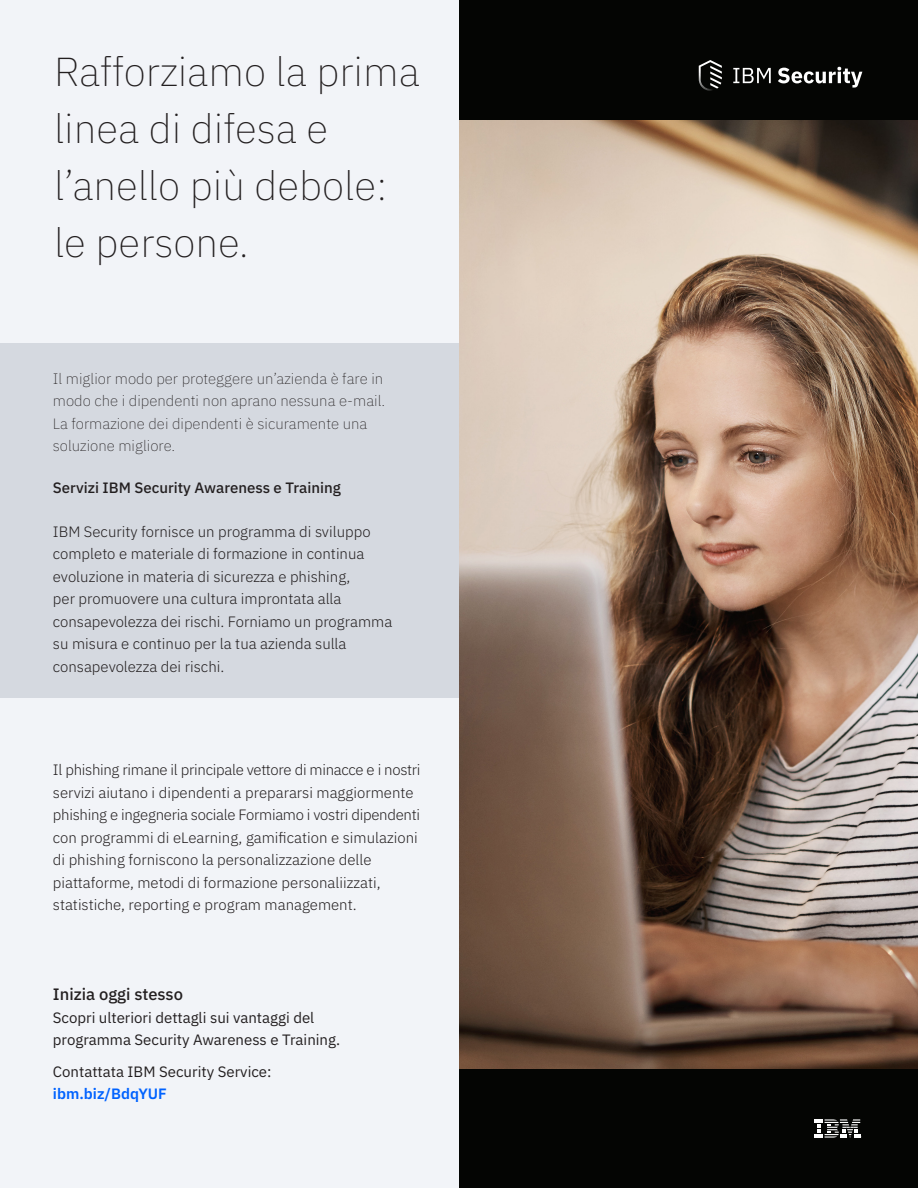
<style>
.page{position:relative;width:918px;height:1188px;background:#fff}
.page>*{position:absolute;margin:0;border:0;box-sizing:border-box;transform-origin:0 0}
.t1{font:200 40.5px/57px "IBM Plex Sans";color:#231f20}
.t2{font:500 16.5px "IBM Plex Sans";color:#231f20}
.t3{font:300 15px/22.5px "IBM Plex Sans";color:#231f20}
.t4{font:200 15px/22.5px "IBM Plex Sans";color:#231f20}
.t5{font:15px/22.5px "IBM Plex Sans";color:#231f20}
.t6{font:500 15px "IBM Plex Sans";color:#231f20}
.t7{font:600 15px "IBM Plex Sans";color:#0062ff}
</style>
<div class="page">
<img style="left:459px;top:120px;width:459px;height:950px">
<div style="left:459px;top:0;width:459px;height:120px;background:#040503"></div>
<div style="left:0;top:0;width:459px;height:1188px;background:#f2f4f8"></div>
<div style="left:0;top:343px;width:459px;height:355px;background:#d5d9e0"></div>
<div style="left:459px;top:1070px;width:459px;height:118px;background:#040503"></div>
<svg style="left:814px;top:1119px;width:46px;height:19px"></svg>
<svg style="left:733px;top:67px;width:129px;height:21px"></svg>
<svg style="left:699px;top:60px;width:23px;height:31px"></svg>
<p class="t1" style="left:54px;top:39px;width:367px">Rafforziamo la prima linea di difesa e l’anello più debole:</p>
<p class="t1" style="left:54px;top:210px;width:196px">le persone.</p>
<p class="t4" style="left:53px;top:366px;width:334px">Il miglior modo per proteggere un’azienda è fare in modo che i dipendenti non aprano nessuna e-mail.<br>La formazione dei dipendenti è sicuramente una soluzione migliore.</p>
<p class="t6" style="left:53px;top:476px;width:289px">Servizi IBM Security Awareness e Training</p>
<p class="t3" style="left:53px;top:519px;width:341px">IBM Security fornisce un programma di sviluppo completo e materiale di formazione in continua evoluzione in materia di sicurezza e phishing,<br>per promuovere una cultura improntata alla consapevolezza dei rischi. Forniamo un programma su misura e continuo per la tua azienda sulla consapevolezza dei rischi.</p>
<p class="t3" style="left:53px;top:757px;width:369px">Il phishing rimane il principale vettore di minacce e i nostri servizi aiutano i dipendenti a prepararsi maggiormente phishing e ingegneria sociale Formiamo i vostri dipendenti con programmi di eLearning, gamification e simulazioni di phishing forniscono la personalizzazione delle piattaforme, metodi di formazione personaliizzati, statistiche, reporting e program management.</p>
<p class="t2" style="left:53px;top:981px;width:132px">Inizia oggi stesso</p>
<p class="t5" style="left:53px;top:1005px;width:289px">Scopri ulteriori dettagli sui vantaggi del programma Security Awareness e Training.</p>
<p class="t5" style="left:53px;top:1059px;width:220px">Contattata IBM Security Service:</p>
<p class="t7" style="left:53px;top:1082px;width:116px">ibm.biz/BdqYUF</p>
</div>
